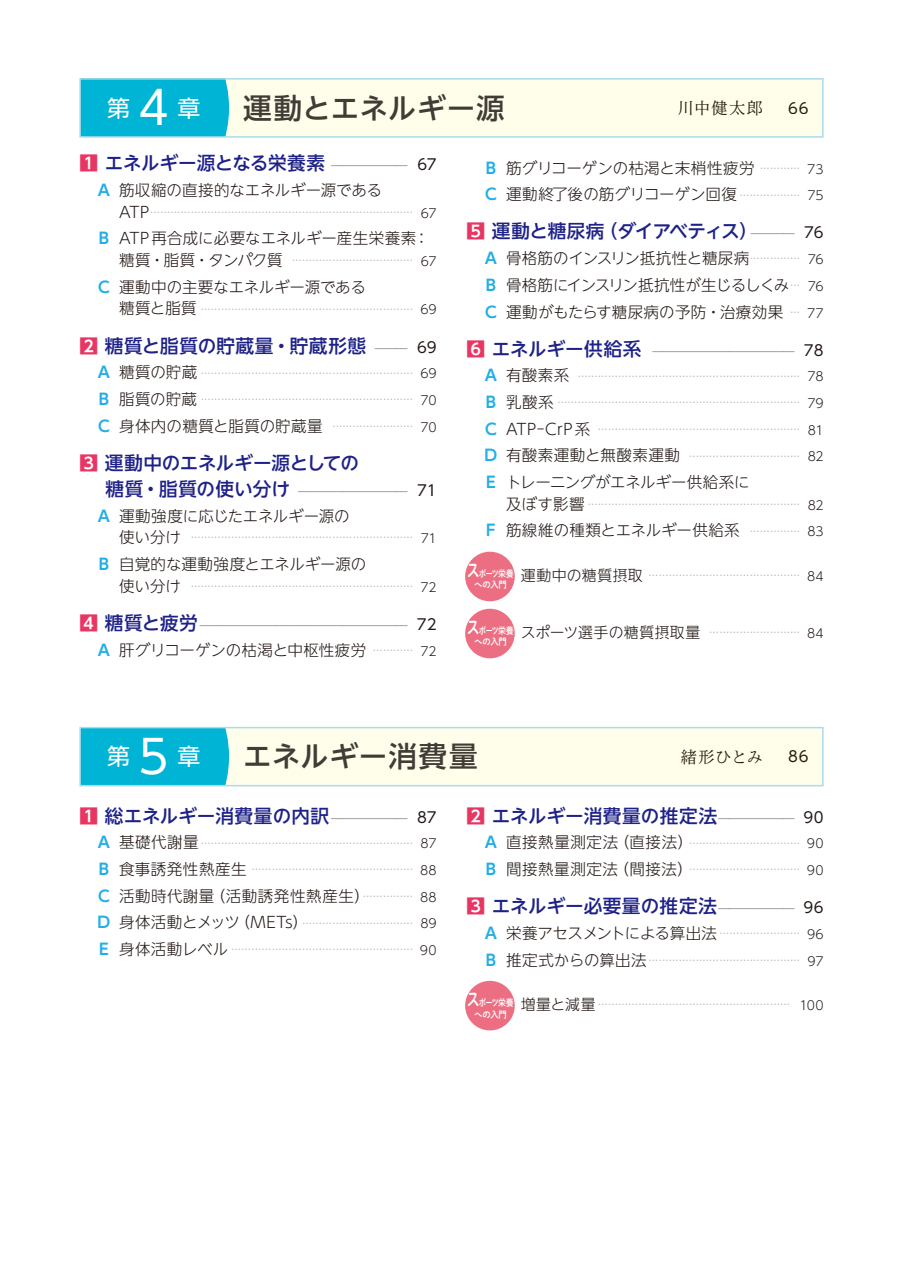
<style>
.page{position:relative;width:903px;height:1275px;background:#fff}
.page>*{position:absolute;margin:0;border:0;box-sizing:border-box;transform-origin:0 0}
.t1{font:28.53px "UD Shin Go NT Pro Medium 90 pv RKSJ H";letter-spacing:.025em;color:#413c35}
.t2{font:22.93px "UD Shin Go NT Pro Regular 90 pv RKSJ H";color:#fff}
.t3{font:18.55px/26.1px "UD Shin Go NT Pro Medium 90 pv RKSJ H";letter-spacing:.005em;color:#1e2188}
.t4{font:18.55px "UD Shin Go NT Pro Medium 90 pv RKSJ H";letter-spacing:-.015em;color:#1e2188}
.t5{font:18.55px "UD Shin Go NT Pro Medium 90 pv RKSJ H";letter-spacing:-.025em;color:#1e2188}
.t6{font:18.55px "UD Shin Go NT Pro Medium 90 pv RKSJ H";letter-spacing:.025em;color:#1e2188}
.t7{font:16.1px "P Bunkyu Min Pr 6 N R 90 pv RKSJ H";letter-spacing:.055em;color:#241a09}
.t8{font:15.58px/26.6px "UD Shin Go NT Pr 6 N Light 90 pv RKSJ H";letter-spacing:.005em;color:#231916}
.t9{font:15.58px/26.6px "UD Shin Go NT Pr 6 N Light 90 pv RKSJ H";letter-spacing:.03em;color:#231916}
.t10{font:15.58px/26.6px "UD Shin Go NT Pr 6 N Light 90 pv RKSJ H";letter-spacing:.035em;color:#231916}
.t11{font:15.58px "UD Shin Go NT Pr 6 N Light 90 pv RKSJ H";letter-spacing:-.02em;color:#231916}
.t12{font:14.88px "UD Shin Go NT Pr 6 N Light 90 pv RKSJ H";letter-spacing:.02em;color:#231916}
.t13{font:14.88px "UD Shin Go NT Pro Regular 90 pv RKSJ H";color:#241a09}
.t14{font:11.2px "Gothic BBB Pr 6 N Medium 90 pv RKSJ H";color:#727272}
.t15{font:9.97px "UD Shin Go NT Pr 6 N Light 90 pv RKSJ H";color:#a0a0a1}
.t16{font:9.28px/11.2px "Shuei M Go Std B 90 pv RKSJ H";letter-spacing:-.04em;color:#fff;text-align:center;scale:.8 1}
.s1{font-size:45.85px}
.s2{font-family:"UD Shin Go NT Pro De Bold 90 pv RKSJ H";color:#e73663}
.s3{font-family:"Gothic BBB Pr 6 N Medium 90 pv RKSJ H";font-size:11.2px;color:#727272}
.s4{font-family:"UD Shin Go NT Pro Regular 90 pv RKSJ H";font-size:14.88px;color:#231916}
.s5{font-family:"UD Shin Go NT Pr 6 N De Bold 90 pv RKSJ H";color:#23aee6}
.s6{font-size:15.58px;color:#231916}
.s7{font-family:"UD Shin Go NT Pro Light 90 pv RKSJ H";font-size:12.42px;color:#231916}
.s8{font-family:"UD Shin Go NT Pr 6 N De Bold 90 pv RKSJ H";font-size:15.58px;color:#23aee6}
.s9{font-size:9.97px;color:#a0a0a1}
.s10{font-family:"UD Shin Go NT Pro Light 90 pv RKSJ H";font-size:12.42px}
.s11{font-family:"UD Shin Go NT Pro De Bold 90 pv RKSJ H";font-size:18.55px;color:#e73663}
.s12{font-family:"UD Shin Go NT Pro Medium 90 pv RKSJ H";font-size:18.55px;color:#1e2188}
.s13{font-size:14.88px;color:#231916}
.s14{font-size:18.55px}
</style>
<div class="page">
<div style="left:80px;top:79px;width:743px;height:58px;background:#fffeeb"></div>
<div style="left:81px;top:80px;width:148px;height:56px;background:#00b4d6"></div>
<div style="left:79px;top:78px;width:744px;height:60px;border:1px solid #a8dbeb"></div>
<div style="left:80px;top:728px;width:743px;height:58px;background:#fffeeb"></div>
<div style="left:81px;top:729px;width:148px;height:55px;background:#00b4d6"></div>
<div style="left:79px;top:727px;width:744px;height:59px;border:1px solid #a8dbeb"></div>
<div style="left:464px;top:550px;width:52px;height:52px;border:2px solid #fff;border-radius:50%"></div>
<div style="left:465px;top:552px;width:50px;height:49px;background:#ec6e82;border-radius:50%"></div>
<div style="left:464px;top:607px;width:52px;height:53px;border:2px solid #fff;border-radius:50%"></div>
<div style="left:465px;top:609px;width:50px;height:49px;background:#ec6e82;border-radius:50%"></div>
<div style="left:464px;top:980px;width:52px;height:52px;border:2px solid #fff;border-radius:50%"></div>
<div style="left:465px;top:981px;width:50px;height:49px;background:#ec6e82;border-radius:50%"></div>
<h2 class="t2" style="left:107px;top:99px;width:95px">第<span class="s1">4</span>章</h2>
<h1 class="t1" style="left:243px;top:97px;width:263px">運動とエネルギー源</h1>
<h3 class="t7" style="left:678px;top:102px;width:87px">川中健太郎</h3>
<h3 class="t13" style="left:788px;top:102px;width:22px">66</h3>
<h3 class="t4" style="left:79px;top:156px;width:359px"><span class="s2">1</span> エネルギー源となる栄養素 <span class="s3">―――――――</span> <span class="s4">67</span></h3>
<h3 class="t8" style="left:98px;top:179px;width:286px"><span class="s5">A</span> 筋収縮の直接的なエネルギー源である</h3>
<p class="t15" style="left:119px;top:208px;width:319px"><span class="s6">ATP</span>…………………………………………………………………… <span class="s7">67</span></p>
<h3 class="t8" style="left:99px;top:227px;width:332px"><span class="s5">B</span> ATP再合成に必要なエネルギー産生栄養素：</h3>
<p class="t15" style="left:119px;top:257px;width:319px"><span class="s6">糖質・脂質・タンパク質</span> ……………………………… <span class="s7">67</span></p>
<h3 class="t8" style="left:98px;top:276px;width:269px"><span class="s5">C</span> 運動中の主要なエネルギー源である</h3>
<p class="t15" style="left:119px;top:305px;width:319px"><span class="s6">糖質と脂質</span> ……………………………………………………… <span class="s7">69</span></p>
<h3 class="t6" style="left:79px;top:339px;width:359px"><span class="s2">2</span> 糖質と脂質の貯蔵量・貯蔵形態 <span class="s3">―――</span> <span class="s4">69</span></h3>
<p class="t15" style="left:98px;top:369px;width:340px"><span class="s8">A</span> <span class="s6">糖質の貯蔵</span> ……………………………………………………… <span class="s7">69</span></p>
<p class="t15" style="left:99px;top:396px;width:339px"><span class="s8">B</span> <span class="s6">脂質の貯蔵</span> ……………………………………………………… <span class="s7">70</span></p>
<h3 class="t8" style="left:98px;top:415px;width:340px"><span class="s5">C</span> 身体内の糖質と脂質の貯蔵量 <span class="s9">……………………</span> <span class="s10">70</span></h3>
<h3 class="t3" style="left:105px;top:452px;width:333px;text-indent:-26px"><span class="s2">3</span> 運動中のエネルギー源としての<br>糖質・脂質の使い分け <span class="s3">――――――――――</span> <span class="s4">71</span></h3>
<h3 class="t8" style="left:98px;top:505px;width:253px"><span class="s5">A</span> 運動強度に応じたエネルギー源の</h3>
<p class="t15" style="left:119px;top:534px;width:319px"><span class="s6">使い分け</span> ………………………………………………………… <span class="s7">71</span></p>
<h3 class="t8" style="left:99px;top:553px;width:269px"><span class="s5">B</span> 自覚的な運動強度とエネルギー源の</h3>
<p class="t15" style="left:119px;top:582px;width:319px"><span class="s6">使い分け</span> ………………………………………………………… <span class="s7">72</span></p>
<p class="t14" style="left:79px;top:621px;width:359px"><span class="s11">4</span> <span class="s12">糖質と疲労</span> ――――――――――――――――――― <span class="s4">72</span></p>
<h3 class="t8" style="left:98px;top:638px;width:340px"><span class="s5">A</span> 肝グリコーゲンの枯渇と中枢性疲労 <span class="s9">…………</span> <span class="s10">72</span></h3>
<h3 class="t8" style="left:485px;top:157px;width:340px"><span class="s5">B</span> 筋グリコーゲンの枯渇と末梢性疲労 <span class="s9">…………</span> <span class="s10">73<br></span><span class="s5">C</span> 運動終了後の筋グリコーゲン回復 <span class="s9">………………</span> <span class="s10">75</span></h3>
<h3 class="t5" style="left:466px;top:224px;width:359px"><span class="s2">5</span> 運動と糖尿病（ダイアベティス）<span class="s3">――――</span> <span class="s4">76</span></h3>
<h3 class="t8" style="left:485px;top:247px;width:340px;text-align:justify"><span class="s5">A</span> 骨格筋のインスリン抵抗性と糖尿病<span class="s9">……………</span> <span class="s10">76<br></span><span class="s5">B</span> 骨格筋にインスリン抵抗性が生じるしくみ <span class="s9">…</span> <span class="s10">76<br></span><span class="s5">C</span> 運動がもたらす糖尿病の予防・治療効果 <span class="s9">…</span> <span class="s10">77</span></h3>
<p class="t14" style="left:466px;top:347px;width:359px"><span class="s11">6</span> <span class="s12">エネルギー供給系</span> ――――――――――――― <span class="s4">78</span></p>
<p class="t15" style="left:485px;top:372px;width:340px"><span class="s8">A</span> <span class="s6">有酸素系</span> ………………………………………………………… <span class="s7">78</span></p>
<p class="t15" style="left:486px;top:399px;width:339px"><span class="s8">B</span> <span class="s6">乳酸系</span> ……………………………………………………………… <span class="s7">79</span></p>
<p class="t15" style="left:485px;top:425px;width:340px"><span class="s8">C</span> <span class="s6">ATP-CrP系</span> …………………………………………………… <span class="s7">81</span></p>
<h3 class="t8" style="left:485px;top:444px;width:340px"><span class="s5">D</span> 有酸素運動と無酸素運動 <span class="s9">……………………………</span> <span class="s10">82<br></span><span class="s5">E</span> トレーニングがエネルギー供給系に</h3>
<p class="t15" style="left:506px;top:500px;width:319px"><span class="s6">及ぼす影響</span> ……………………………………………………… <span class="s7">82</span></p>
<h3 class="t8" style="left:486px;top:519px;width:339px"><span class="s5">F</span> 筋線維の種類とエネルギー供給系 <span class="s9">……………</span> <span class="s10">83</span></h3>
<p class="t15" style="left:521px;top:572px;width:304px"><span class="s13">運動中の糖質摂取</span> ……………………………………… <span class="s7">84</span></p>
<p class="t16" style="left:467px;top:569px;width:60px"><span class="s14">ス</span>ポーツ栄養への入門</p>
<p class="t16" style="left:467px;top:626px;width:60px"><span class="s14">ス</span>ポーツ栄養への入門</p>
<h3 class="t12" style="left:521px;top:627px;width:304px">スポーツ選手の糖質摂取量 <span class="s9">………………………</span> <span class="s10">84</span></h3>
<h2 class="t2" style="left:107px;top:748px;width:95px">第<span class="s1">5</span>章</h2>
<h1 class="t1" style="left:243px;top:746px;width:236px">エネルギー消費量</h1>
<h3 class="t7" style="left:681px;top:751px;width:84px">緒形ひとみ</h3>
<h3 class="t13" style="left:788px;top:751px;width:22px">86</h3>
<h3 class="t3" style="left:79px;top:805px;width:359px"><span class="s2">1</span> 総エネルギー消費量の内訳 <span class="s3">―――――――</span> <span class="s4">87</span></h3>
<p class="t15" style="left:98px;top:839px;width:340px"><span class="s8">A</span> <span class="s6">基礎代謝量</span> ……………………………………………………… <span class="s7">87</span></p>
<p class="t15" style="left:99px;top:866px;width:339px"><span class="s8">B</span> <span class="s6">食事誘発性熱産生</span> ………………………………………… <span class="s7">88</span></p>
<h3 class="t9" style="left:98px;top:885px;width:340px"><span class="s5">C</span> 活動時代謝量（活動誘発性熱産生）<span class="s9">……………</span> <span class="s10">88<br></span><span class="s5">D</span> 身体活動とメッツ（METs）<span class="s9">……………………………</span> <span class="s10">89</span></h3>
<p class="t15" style="left:99px;top:946px;width:339px"><span class="s8">E</span> <span class="s6">身体活動レベル</span> ……………………………………………… <span class="s7">90</span></p>
<h3 class="t3" style="left:466px;top:805px;width:359px"><span class="s2">2</span> エネルギー消費量の推定法<span class="s3">―――――――</span> <span class="s4">90</span></h3>
<h3 class="t10" style="left:485px;top:831px;width:340px"><span class="s5">A</span> 直接熱量測定法（直接法）<span class="s9">……………………………</span> <span class="s10">90<br></span><span class="s5">B</span> 間接熱量測定法（間接法）<span class="s9">……………………………</span> <span class="s10">90</span></h3>
<h3 class="t3" style="left:466px;top:896px;width:359px"><span class="s2">3</span> エネルギー必要量の推定法<span class="s3">―――――――</span> <span class="s4">96</span></h3>
<h3 class="t11" style="left:485px;top:927px;width:340px"><span class="s5">A</span> 栄養アセスメントによる算出法 <span class="s9">……………………</span> <span class="s10">96</span></h3>
<p class="t15" style="left:486px;top:956px;width:339px"><span class="s8">B</span> <span class="s6">推定式からの算出法</span> ……………………………………… <span class="s7">97</span></p>
<p class="t15" style="left:521px;top:1001px;width:304px"><span class="s13">増量と減量</span> ………………………………………………… <span class="s7">100</span></p>
<p class="t16" style="left:467px;top:998px;width:60px"><span class="s14">ス</span>ポーツ栄養への入門</p>
</div>
